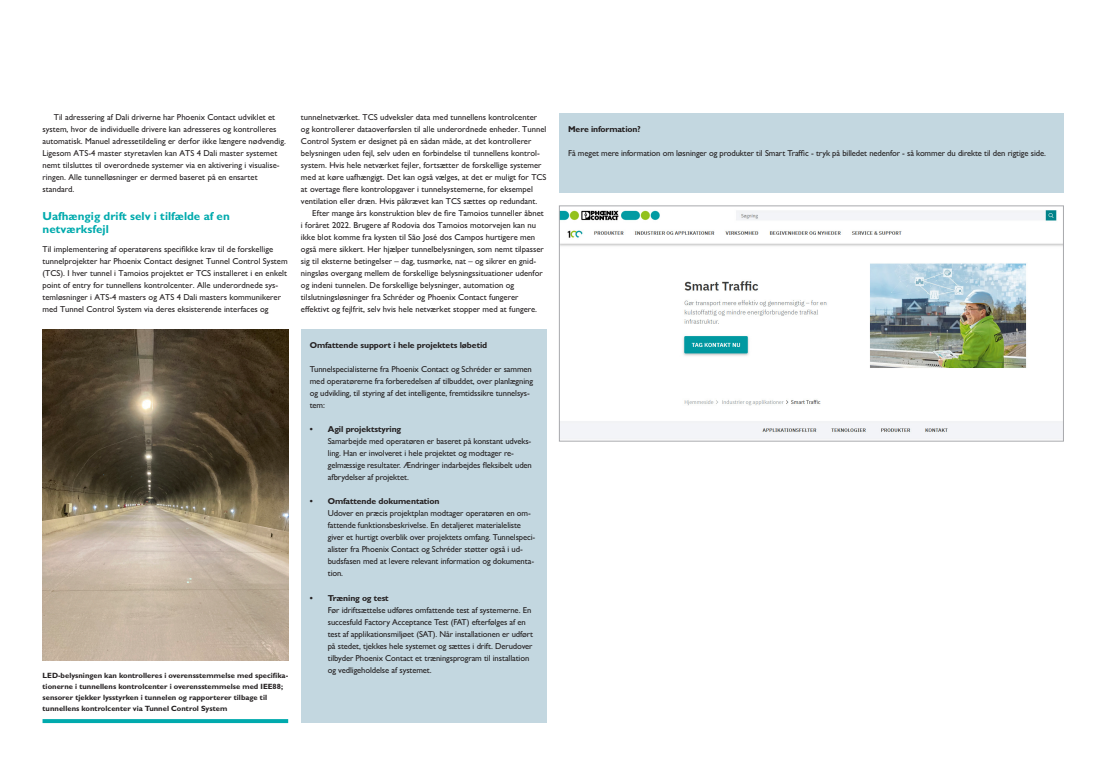
<style>
.page{position:relative;width:1106px;height:766px;background:#fff}
.page>*{position:absolute;margin:0;border:0;box-sizing:border-box;transform-origin:0 0}
._21_Zwischenüberschrift_zweizeilig_Sans{font:700 11.6px/13.9px "Px C Gill Alt One";color:#00aaad}
._14_Body_text{font:8.6px/12px "Px C Gill Alt One";color:#231f20}
._14_Body_text-2{font:700 8.6px "Px C Gill Alt One";letter-spacing:-.01em;color:#231f20}
._20_Image_text_line_at_bottom{font:700 7.6px/11px "Px C Gill Alt One";color:#231f20}
.s1{font-weight:700}
</style>
<div class="page">
<div style="left:301px;top:329px;width:245px;height:394px;background:#c3d7e0"></div>
<div style="left:559px;top:113px;width:504px;height:80px;background:#c3d7e0"></div>
<img style="left:43px;top:329px;width:245px;height:331px">
<svg style="left:43px;top:719px;width:245px;height:3px"></svg>
<img style="left:561px;top:210px;width:500px;height:229px">
<div style="left:559px;top:206px;width:504px;height:235px;border:1px solid #a8a9ad"></div>
<p class="_14_Body_text" style="left:43px;top:111px;width:245px;text-indent:11px">Til adressering af Dali driverne har Phoenix Contact udviklet et system, hvor de individuelle drivere kan adresseres og kontrolleres automatisk. Manuel adressetildeling er derfor ikke længere nødvendig.<br>Ligesom ATS-4 master styretavlen kan ATS 4 Dali master systemet nemt tilsluttes til overordnede systemer via en aktivering i visualise&shy;ringen. Alle tunnelløsninger er dermed baseret på en ensartet standard.</p>
<p class="_21_Zwischenüberschrift_zweizeilig_Sans" style="left:43px;top:208px;width:189px">Uafhængig drift selv i tilfælde af en netværksfejl</p>
<p class="_14_Body_text" style="left:43px;top:243px;width:247px">Til implementering af operatørens specifikke krav til de forskellige tunnelprojekter har Phoenix Contact designet Tunnel Control System (TCS). I hver tunnel i Tamoios projektet er TCS installeret i en enkelt point of entry for tunnellens kontrolcenter. Alle underordnede sys&shy;temløsninger i ATS-4 masters og ATS 4 Dali masters kommunikerer med Tunnel Control System via deres eksisterende interfaces og</p>
<p class="_20_Image_text_line_at_bottom" style="left:43px;top:669px;width:247px">LED-belysningen kan kontrolleres i overensstemmelse med specifika&shy;tionerne i tunnellens kontrolcenter i overensstemmelse med IEE88; sensorer tjekker lysstyrken i tunnelen og rapporterer tilbage til tunnellens kontrolcenter via Tunnel Control System</p>
<p class="_14_Body_text" style="left:301px;top:111px;width:247px">tunnelnetværket. TCS udveksler data med tunnellens kontrolcenter og kontrollerer dataoverførslen til alle underordnede enheder. Tunnel Control System er designet på en sådan måde, at det kontrollerer belysningen uden fejl, selv uden en forbindelse til tunnellens kontrol&shy;system. Hvis hele netværket fejler, fortsætter de forskellige systemer med at køre uafhængigt. Det kan også vælges, at det er muligt for TCS at overtage flere kontrolopgaver i tunnelsystemerne, for eksempel ventilation eller dræn. Hvis påkrævet kan TCS sættes op redundant.</p>
<p class="_14_Body_text" style="left:301px;top:207px;width:244px;text-indent:11px">Efter mange års konstruktion blev de fire Tamoios tunneller åbnet i foråret 2022. Brugere af Rodovia dos Tamoios motorvejen kan nu ikke blot komme fra kysten til São José dos Campos hurtigere men også mere sikkert. Her hjælper tunnelbelysningen, som nemt tilpasser sig til eksterne betingelser – dag, tusmørke, nat – og sikrer en gnid&shy;ningsløs overgang mellem de forskellige belysningssituationer udenfor og indeni tunnelen. De forskellige belysninger, automation og tilslutningsløsninger fra Schréder og Phoenix Contact fungerer effektivt og fejlfrit, selv hvis hele netværket stopper med at fungere.</p>
<p class="_14_Body_text-2" style="left:310px;top:340px;width:179px">Omfattende support i hele projektets løbetid</p>
<p class="_14_Body_text" style="left:310px;top:363px;width:225px">Tunnelspecialisterne fra Phoenix Contact og Schréder er sammen med operatørerne fra forberedelsen af tilbuddet, over planlægning og udvikling, til styring af det intelligente, fremtidssikre tunnelsys&shy;tem:</p>
<p class="_14_Body_text" style="left:328px;top:423px;width:206px;text-indent:-18px"><span class="s1">• Agil projektstyring<br></span>Samarbejde med operatøren er baseret på konstant udveks&shy;ling. Han er involveret i hele projektet og modtager re&shy;gelmæssige resultater. Ændringer indarbejdes fleksibelt uden afbrydelser af projektet.</p>
<p class="_14_Body_text" style="left:328px;top:495px;width:209px;text-indent:-18px"><span class="s1">• Omfattende dokumentation<br></span>Udover en præcis projektplan modtager operatøren en om&shy;fattende funktionsbeskrivelse. En detaljeret materialeliste giver et hurtigt overblik over projektets omfang. Tunnelspeci&shy;alister fra Phoenix Contact og Schréder støtter også i ud&shy;budsfasen med at levere relevant information og dokumenta&shy;tion.</p>
<p class="_14_Body_text" style="left:328px;top:591px;width:207px;text-indent:-18px"><span class="s1">• Træning og test<br></span>Før idriftsættelse udføres omfattende test af systemerne. En succesfuld Factory Acceptance Test (FAT) efterfølges af en test af applikationsmiljøet (SAT). Når installationen er udført på stedet, tjekkes hele systemet og sættes i drift. Derudover tilbyder Phoenix Contact et træningsprogram til installation og vedligeholdelse af systemet.</p>
<p class="_14_Body_text-2" style="left:568px;top:124px;width:74px">Mere information?</p>
<p class="_14_Body_text" style="left:568px;top:147px;width:479px">Få meget mere information om løsninger og produkter til Smart Traffic - tryk på billedet nedenfor - så kommer du direkte til den rigtige side.</p>
</div>
